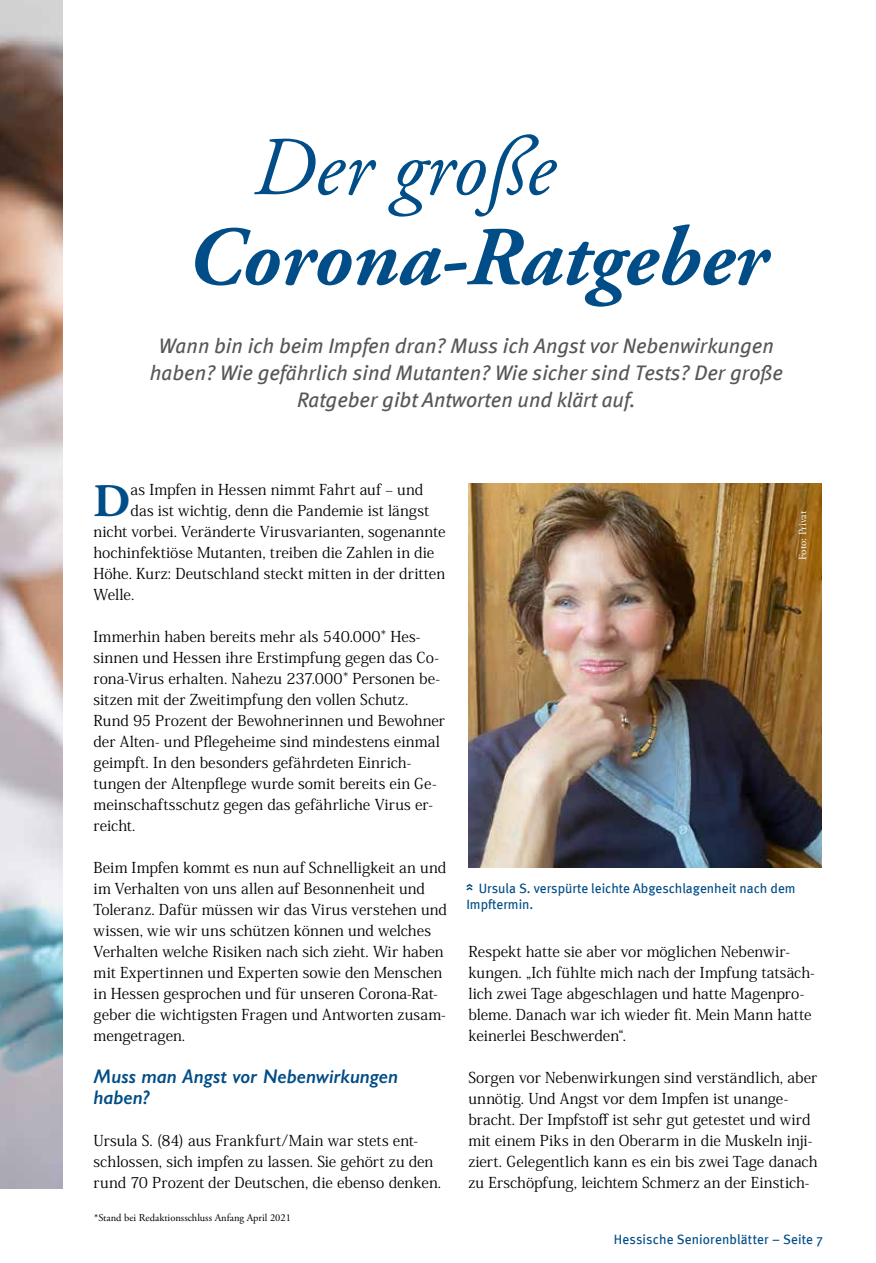
<style>
.page{position:relative;width:876px;height:1263px;background:#fff}
.page>*{position:absolute;margin:0;border:0;box-sizing:border-box;transform-origin:0 0}
.t1{font:italic 700 83.7px "Adobe Garamond Pro";color:#004d87}
.t2{font:italic 83.7px "Adobe Garamond Pro";color:#004d87}
.t3{font:700 46.65px "Adobe Garamond Pro";color:#004d87}
.t4{font:italic 21px/27px "Meta";color:#575756;text-align:center}
.t5{font:italic 600 19.8px/21px "Gill Sans";color:#004d87}
.t6{font:15px/21px "Koz Min Pro";color:#000}
.t7{font:13.5px/16.2px "Meta";color:#004d87}
.t8{font:10.95px "Adobe Garamond Pro";color:#fff}
.t9{font:10.5px "Adobe Garamond Pro";color:#000}
</style>
<div class="page">
<img style="left:0;top:0;width:62px;height:1188px">
<img style="left:469px;top:484px;width:353px;height:383px">
<svg style="left:466px;top:884px;width:7px;height:6px"></svg>
<h1 class="t2" style="left:253px;top:117px;width:303px">Der große</h1>
<h1 class="t1" style="left:187px;top:209px;width:581px">Corona-Ratgeber</h1>
<h3 class="t4" style="left:150px;top:332px;width:635px">Wann bin ich beim Impfen dran? Muss ich Angst vor Nebenwirkungen haben? Wie gefährlich sind Mutanten? Wie sicher sind Tests? Der große<br>Ratgeber gibt Antworten und klärt auf.</h3>
<h2 class="t3" style="left:94px;top:474px;width:39px">D</h2>
<p class="t6" style="left:131px;top:478px;width:294px">as Impfen in Hessen nimmt Fahrt auf – und</p>
<p class="t6" style="left:131px;top:499px;width:300px">das ist wichtig, denn die Pandemie ist längst</p>
<p class="t6" style="left:94px;top:520px;width:354px">nicht vorbei. Veränderte Virusvarianten, sogenannte</p>
<p class="t6" style="left:94px;top:541px;width:342px">hochinfektiöse Mutanten, treiben die Zahlen in die</p>
<p class="t6" style="left:94px;top:562px;width:353px">Höhe. Kurz: Deutschland steckt mitten in der dritten</p>
<p class="t6" style="left:94px;top:583px;width:42px">Welle.</p>
<p class="t6" style="left:94px;top:625px;width:353px">Immerhin haben bereits mehr als 540.000<sup>*</sup> Hes&shy;sinnen und Hessen ihre Erstimpfung gegen das Co&shy;rona-Virus erhalten. Nahezu 237.000<sup>*</sup> Personen be&shy;sitzen mit der Zweitimpfung den vollen Schutz.<br>Rund 95 Prozent der Bewohnerinnen und Bewohner der Alten- und Pflegeheime sind mindestens einmal geimpft. In den besonders gefährdeten Einrich&shy;tungen der Altenpflege wurde somit bereits ein Ge&shy;meinschaftsschutz gegen das gefährliche Virus er&shy;reicht.</p>
<p class="t6" style="left:94px;top:856px;width:355px">Beim Impfen kommt es nun auf Schnelligkeit an und im Verhalten von uns allen auf Besonnenheit und Toleranz. Dafür müssen wir das Virus verstehen und wissen, wie wir uns schützen können und welches Verhalten welche Risiken nach sich zieht. Wir haben mit Expertinnen und Experten sowie den Menschen in Hessen gesprochen und für unseren Corona-Rat&shy;geber die wichtigsten Fragen und Antworten zusam&shy;mengetragen.</p>
<h3 class="t5" style="left:94px;top:1066px;width:306px">Muss man Angst vor Nebenwirkungen haben?</h3>
<p class="t6" style="left:94px;top:1129px;width:349px">Ursula S. (84) aus Frankfurt/Main war stets ent&shy;schlossen, sich impfen zu lassen. Sie gehört zu den rund 70 Prozent der Deutschen, die ebenso denken.</p>
<p class="t9" style="left:94px;top:1211px;width:198px">*Stand bei Redaktionsschluss Anfang April 2021</p>
<p class="t8" style="left:796px;top:560px;width:51px;rotate:-90deg">Foto: Privat</p>
<p class="t7" style="left:466px;top:880px;width:331px;text-indent:12px">Ursula S. verspürte leichte Abgeschlagenheit nach dem<br>Impftermin.</p>
<p class="t6" style="left:468px;top:940px;width:348px">Respekt hatte sie aber vor möglichen Nebenwir&shy;kungen. „Ich fühlte mich nach der Impfung tatsäch&shy;lich zwei Tage abgeschlagen und hatte Magenpro&shy;bleme. Danach war ich wieder fit. Mein Mann hatte keinerlei Beschwerden“.</p>
<p class="t6" style="left:468px;top:1066px;width:351px">Sorgen vor Nebenwirkungen sind verständlich, aber unnötig. Und Angst vor dem Impfen ist unange&shy;bracht. Der Impfstoff ist sehr gut getestet und wird mit einem Piks in den Oberarm in die Muskeln inji&shy;ziert. Gelegentlich kann es ein bis zwei Tage danach zu Erschöpfung, leichtem Schmerz an der Einstich-</p>
<p class="t7" style="left:614px;top:1231px;width:211px">Hessische Seniorenblätter – Seite 7</p>
</div>
